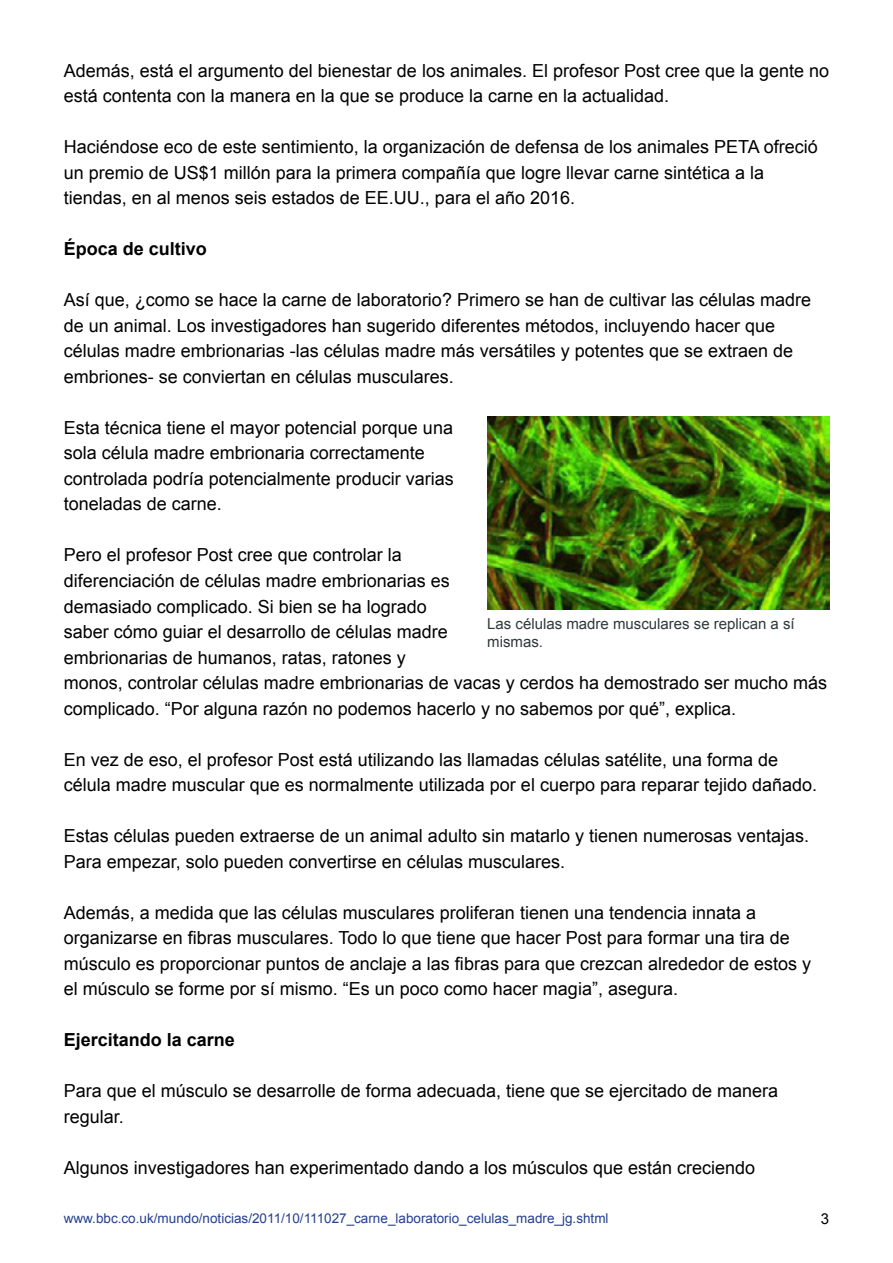
<style>
.page{position:relative;width:893px;height:1263px;background:#fff}
.page>*{position:absolute;margin:0;border:0;box-sizing:border-box;transform-origin:0 0}
.t1{font:18px/25.5px "Arial";color:#000}
.t2{font:700 18px "Arial";color:#000}
.t3{font:15px/18px "Arial";color:#31393b}
.t4{font:15px "Arial";color:#000}
.t5{font:13.5px "Arial";color:#25408f}
</style>
<div class="page">
<img style="left:487px;top:417px;width:342px;height:192px">
<p class="t1" style="left:64px;top:58px;width:767px">Además, está el argumento del bienestar de los animales. El profesor Post cree que la gente no está contenta con la manera en la que se produce la carne en la actualidad.</p>
<p class="t1" style="left:64px;top:135px;width:756px">Haciéndose eco de este sentimiento, la organización de defensa de los animales PETA ofreció un premio de US$1 millón para la primera compañía que logre llevar carne sintética a la tiendas, en al menos seis estados de EE.UU., para el año 2016.</p>
<p class="t2" style="left:64px;top:237px;width:145px">Época de cultivo</p>
<p class="t1" style="left:64px;top:288px;width:749px">Así que, ¿como se hace la carne de laboratorio? Primero se han de cultivar las células madre de un animal. Los investigadores han sugerido diferentes métodos, incluyendo hacer que células madre embrionarias -las células madre más versátiles y potentes que se extraen de embriones- se conviertan en células musculares.</p>
<p class="t1" style="left:64px;top:415px;width:392px">Esta técnica tiene el mayor potencial porque una sola célula madre embrionaria correctamente controlada podría potencialmente producir varias toneladas de carne.</p>
<p class="t1" style="left:64px;top:543px;width:765px">Pero el profesor Post cree que controlar la<br>diferenciación de células madre embrionarias es<br>demasiado complicado. Si bien se ha logrado<br>saber cómo guiar el desarrollo de células madre<br>embrionarias de humanos, ratas, ratones y<br>monos, controlar células madre embrionarias de vacas y cerdos ha demostrado ser mucho más complicado. “Por alguna razón no podemos hacerlo y no sabemos por qué”, explica.</p>
<p class="t1" style="left:64px;top:747px;width:755px">En vez de eso, el profesor Post está utilizando las llamadas células satélite, una forma de célula madre muscular que es normalmente utilizada por el cuerpo para reparar tejido dañado.</p>
<p class="t1" style="left:64px;top:823px;width:747px">Estas células pueden extraerse de un animal adulto sin matarlo y tienen numerosas ventajas.<br>Para empezar, solo pueden convertirse en células musculares.</p>
<p class="t1" style="left:64px;top:900px;width:749px">Además, a medida que las células musculares proliferan tienen una tendencia innata a organizarse en fibras musculares. Todo lo que tiene que hacer Post para formar una tira de músculo es proporcionar puntos de anclaje a las fibras para que crezcan alrededor de estos y el músculo se forme por sí mismo. “Es un poco como hacer magia”, asegura.</p>
<p class="t2" style="left:64px;top:1028px;width:173px">Ejercitando la carne</p>
<p class="t1" style="left:64px;top:1078px;width:716px">Para que el músculo se desarrolle de forma adecuada, tiene que se ejercitado de manera regular.</p>
<p class="t1" style="left:64px;top:1155px;width:693px">Algunos investigadores han experimentado dando a los músculos que están creciendo</p>
<p class="t3" style="left:487px;top:615px;width:309px">Las células madre musculares se replican a sí mismas.</p>
<p class="t5" style="left:64px;top:1209px;width:546px">www.bbc.co.uk/mundo/noticias/2011/10/111027_carne_laboratorio_celulas_madre_jg.shtml</p>
<p class="t4" style="left:821px;top:1208px;width:10px">3</p>
</div>
